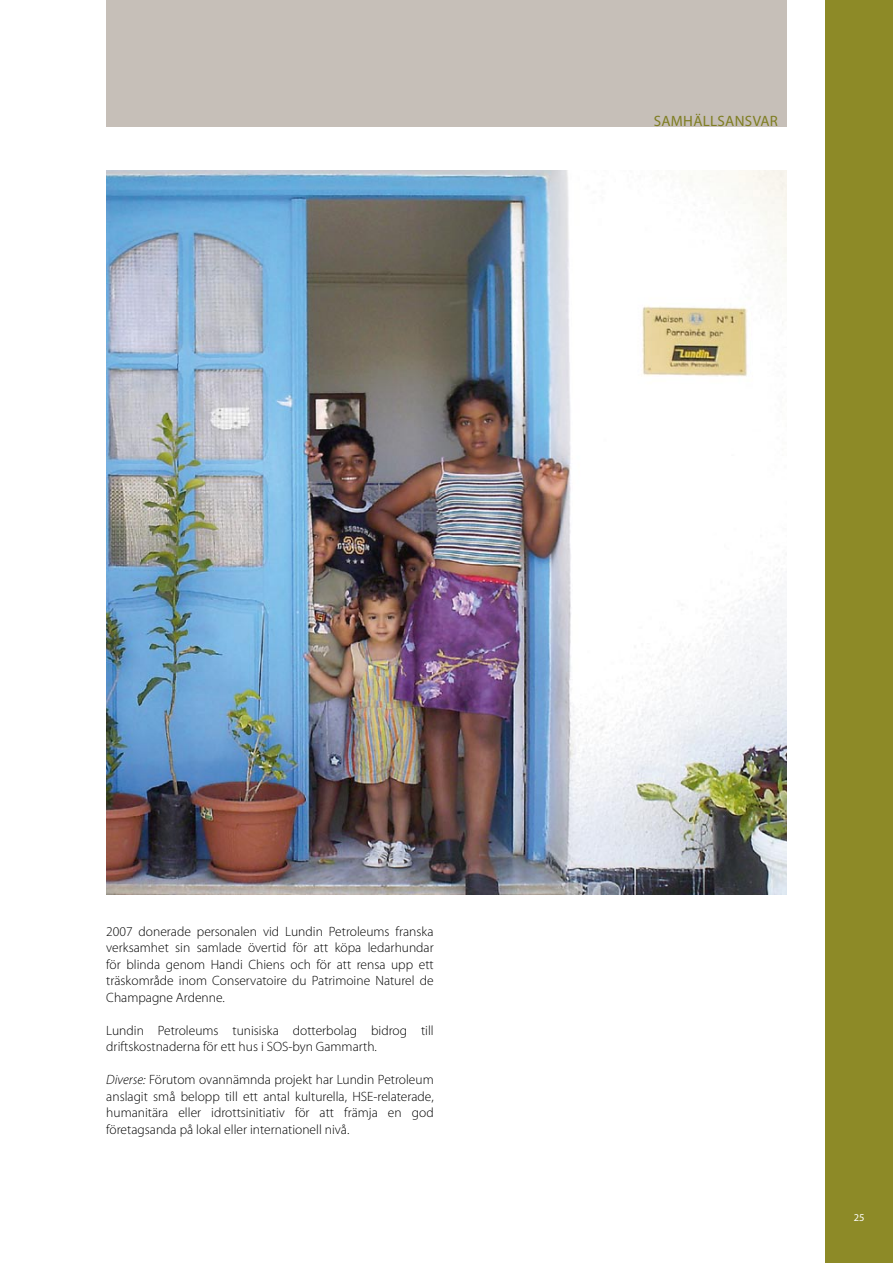
<style>
.page{position:relative;width:893px;height:1263px;background:#fff}
.page>*{position:absolute;margin:0;border:0;box-sizing:border-box;transform-origin:0 0}
.t1{font:15px "Myriad Pro";letter-spacing:.02em;color:#7e7d21}
.t2{font:300 13.5px/16.5px "Myriad Pro";color:#000;text-align:justify}
.t3{font:10.5px "Myriad Pro";color:#fff}
.s1{font-style:italic}
</style>
<div class="page">
<div style="left:825px;top:0;width:68px;height:1263px;background:#8d8a27"></div>
<div style="left:106px;top:0;width:681px;height:126px;background:#c6bfb8"></div>
<img style="left:106px;top:170px;width:681px;height:724px">
<p class="t1" style="left:654px;top:112px;width:126px">SAMHÄLLSANSVAR</p>
<p class="t2" style="left:106px;top:923px;width:329px">2007 donerade personalen vid Lundin Petroleums franska verksamhet sin samlade övertid för att köpa ledarhundar för blinda genom Handi Chiens och för att rensa upp ett träskområde inom Conservatoire du Patrimoine Naturel de Champagne Ardenne.</p>
<p class="t2" style="left:106px;top:1022px;width:329px">Lundin Petroleums tunisiska dotterbolag bidrog till driftskostnaderna för ett hus i SOS-byn Gammarth.</p>
<p class="t2" style="left:106px;top:1071px;width:329px"><span class="s1">Diverse:</span> Förutom ovannämnda projekt har Lundin Petroleum anslagit små belopp till ett antal kulturella, HSE-relaterade, humanitära eller idrottsinitiativ för att främja en god företagsanda på lokal eller internationell nivå.</p>
<p class="t3" style="left:854px;top:1211px;width:12px">25</p>
</div>
